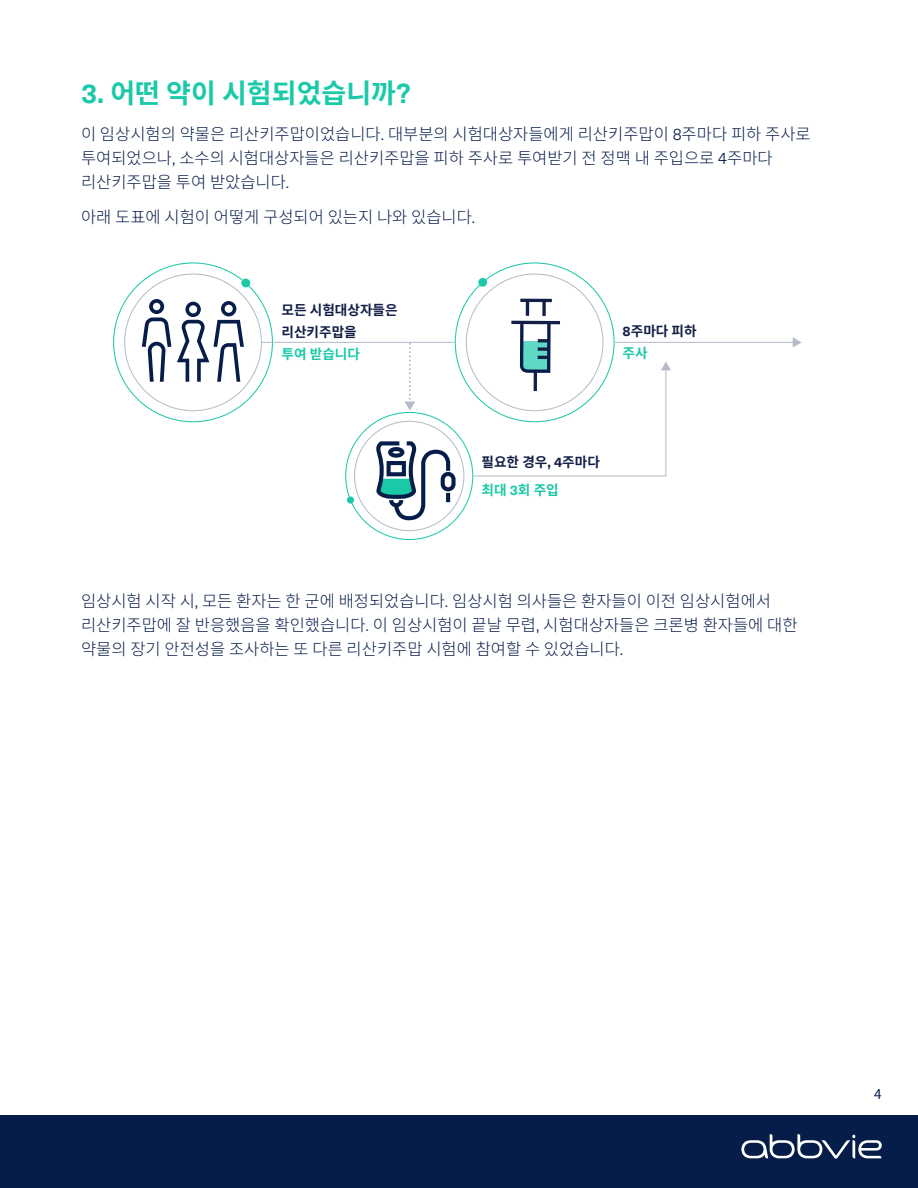
<style>
.page{position:relative;width:918px;height:1188px;background:#fff}
.page>*{position:absolute;margin:0;border:0;box-sizing:border-box;transform-origin:0 0}
.t1{font:700 27px "Noto Sans CJ Kkr";color:#1ac9a8}
.t2{font:300 16.5px/24px "Noto Sans CJ Kkr";color:#071d49}
.t3{font:700 13.65px/21.9px "Noto Sans CJ Kkr";color:#141f48}
.t4{font:700 13.65px "Noto Sans CJ Kkr";color:#1ac9a8}
.t5{font:13.5px "Noto Sans CJ Kkr";color:#071d49}
.s1{font-family:"Neue Haas Unica Pro"}
.s2{color:#1ac9a8}
.s3{font-family:"Neue Haas Unica Pro";color:#1ac9a8}
</style>
<div class="page">
<hr style="left:261px;top:342px;width:194px;height:1px;background:#b5bbc8">
<hr style="left:614px;top:342px;width:180px;height:1px;background:#b5bbc8">
<svg style="left:793px;top:337px;width:9px;height:10px"></svg>
<svg style="left:347px;top:496px;width:7px;height:8px"></svg>
<div style="left:241px;top:279px;width:9px;height:8px;background:#1ac9a8;border-radius:50%"></div>
<div style="left:478px;top:278px;width:9px;height:9px;background:#1ac9a8;border-radius:50%"></div>
<svg style="left:405px;top:344px;width:10px;height:67px"></svg>
<svg style="left:177px;top:301px;width:67px;height:81px"></svg>
<svg style="left:142px;top:299px;width:29px;height:83px"></svg>
<hr style="left:520px;top:299px;width:32px;height:3px;background:#141f48">
<hr style="left:511px;top:321px;width:49px;height:3px;background:#141f48">
<hr style="left:526px;top:301px;width:3px;height:15px;background:#141f48">
<svg style="left:542px;top:302px;width:4px;height:14px"></svg>
<svg style="left:472px;top:323px;width:199px;height:154px"></svg>
<div style="left:441px;top:472px;width:15px;height:19px;border:4px solid #071d49;border-radius:5px"></div>
<svg style="left:374px;top:439px;width:78px;height:83px"></svg>
<div style="left:0;top:1115px;width:918px;height:73px;background:#071d49"></div>
<svg style="left:741px;top:1134px;width:141px;height:25px"></svg>
<h1 class="t1" style="left:81px;top:77px;width:331px"><span class="s1">3.</span> 어떤 약이 시험되었습니까<span class="s1">?</span></h1>
<p class="t2" style="left:81px;top:122px;width:731px">이 임상시험의 약물은 리산키주맙이었습니다<span class="s1">.</span> 대부분의 시험대상자들에게 리산키주맙이 <span class="s1">8</span>주마다 피하 주사로 투여되었으나<span class="s1">,</span> 소수의 시험대상자들은 리산키주맙을 피하 주사로 투여받기 전 정맥 내 주입으로 <span class="s1">4</span>주마다 리산키주맙을 투여 받았습니다<span class="s1">.</span></p>
<p class="t2" style="left:81px;top:205px;width:396px">아래 도표에 시험이 어떻게 구성되어 있는지 나와 있습니다<span class="s1">.</span></p>
<p class="t3" style="left:282px;top:300px;width:118px">모든 시험대상자들은 리산키주맙을</p>
<p class="t4" style="left:282px;top:346px;width:80px">투여 받습니다</p>
<p class="t3" style="left:623px;top:320px;width:76px"><span class="s1">8</span>주마다 피하 <span class="s2">주사</span></p>
<p class="t3" style="left:482px;top:449px;width:120px;line-height:27.8px">필요한 경우<span class="s1">, 4</span>주마다 <span class="s2">최대</span> <span class="s3">3</span><span class="s2">회 주입</span></p>
<p class="t2" style="left:81px;top:589px;width:718px">임상시험 시작 시<span class="s1">,</span> 모든 환자는 한 군에 배정되었습니다<span class="s1">.</span> 임상시험 의사들은 환자들이 이전 임상시험에서 리산키주맙에 잘 반응했음을 확인했습니다<span class="s1">.</span> 이 임상시험이 끝날 무렵<span class="s1">,</span> 시험대상자들은 크론병 환자들에 대한 약물의 장기 안전성을 조사하는 또 다른 리산키주맙 시험에 참여할 수 있었습니다<span class="s1">.</span></p>
<p class="t5" style="left:874px;top:1087px;width:9px">4</p>
</div>
